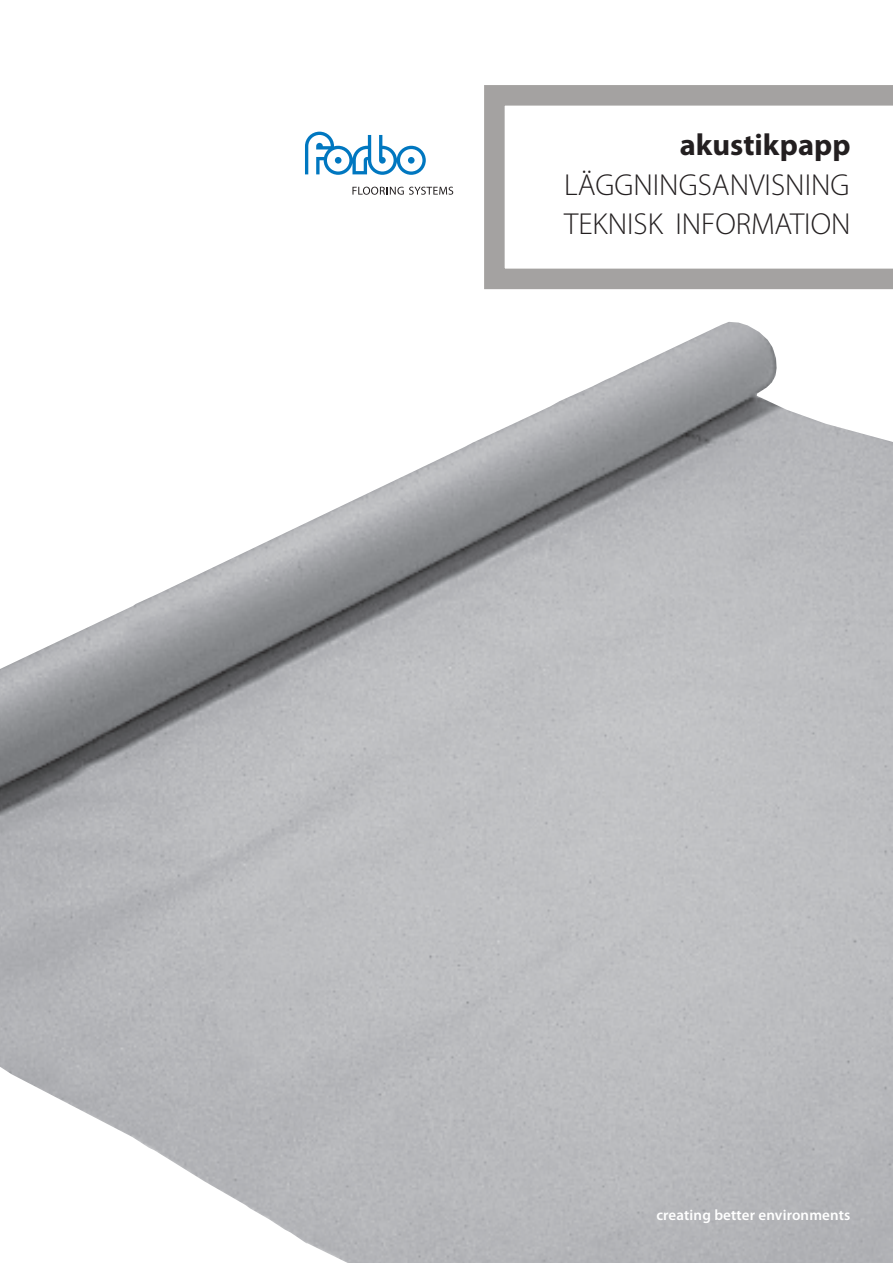
<style>
.page{position:relative;width:893px;height:1263px;background:#fff}
.page>*{position:absolute;margin:0;border:0;box-sizing:border-box;transform-origin:0 0}
.t1{font:300 30.45px "Myriad Pro";color:#231f20}
.t2{font:700 30.45px "Myriad Pro";color:#231f20}
.t3{font:600 15px "Myriad Pro";letter-spacing:.01em;color:#fff}
</style>
<div class="page">
<img style="left:0;top:322px;width:893px;height:941px">
<svg style="left:484px;top:85px;width:409px;height:204px"></svg>
<svg style="left:352px;top:187px;width:101px;height:8px"></svg>
<svg style="left:305px;top:132px;width:121px;height:43px"></svg>
<p class="t2" style="left:680px;top:127px;width:172px">akustikpapp</p>
<p class="t1" style="left:564px;top:168px;width:287px">LÄGGNINGSANVISNING</p>
<p class="t1" style="left:564px;top:208px;width:288px">TEKNISK INFORMATION</p>
<p class="t3" style="left:656px;top:1207px;width:196px">creating better environments</p>
</div>
